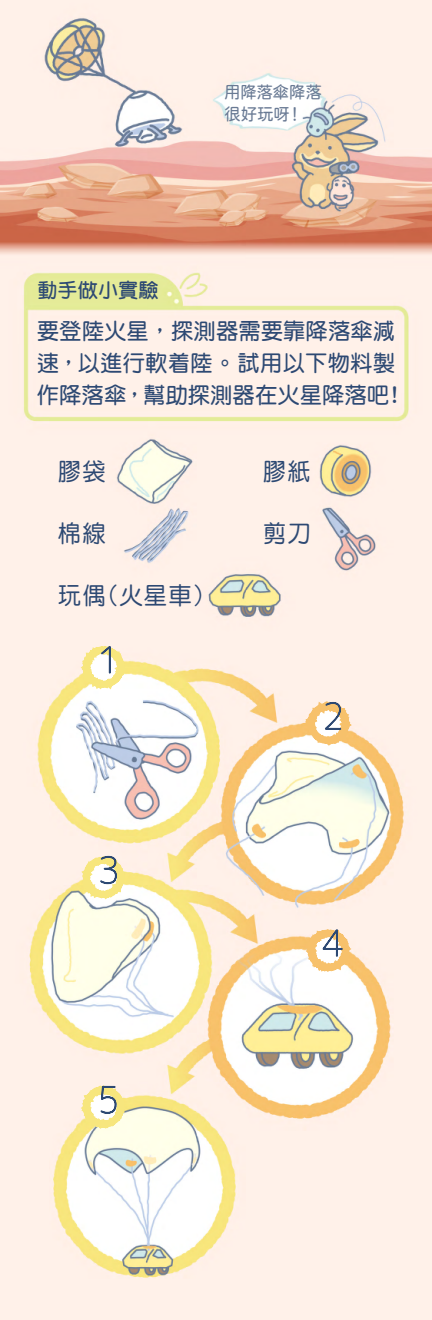
<style>
.page{position:relative;width:432px;height:1320px;background:#fff}
.page>*{position:absolute;margin:0;border:0;box-sizing:border-box;transform-origin:0 0}
.t1{font:24px "DF Yuan HK W5";letter-spacing:.05em;color:#2d4973}
.t2{font:22.4px/32px "DF Yuan HK W7";letter-spacing:.03em;color:#2d4973}
.t3{font:600 20.8px "M Yuen HK";letter-spacing:.005em;color:#2d4973}
.t4{font:17.2px/22px "jf openhuninn 2.0";letter-spacing:-.02em;color:#697a94}
</style>
<div class="page">
<img style="left:0;top:0;width:432px;height:1320px">
<svg style="left:78px;top:642px;width:51px;height:50px"></svg>
<svg style="left:303px;top:698px;width:51px;height:50px"></svg>
<svg style="left:78px;top:852px;width:51px;height:50px"></svg>
<svg style="left:304px;top:925px;width:49px;height:50px"></svg>
<svg style="left:79px;top:1082px;width:50px;height:50px"></svg>
<p class="t4" style="left:224px;top:81px;width:100px">用降落傘降落很好玩呀！</p>
<p class="t3" style="left:37px;top:280px;width:123px">動手做小實驗</p>
<p class="t2" style="left:37px;top:315px;width:370px">要登陸火星，探測器需要靠降落傘減速，以進行軟着陸。試用以下物料製作降落傘，幫助探測器在火星降落吧！</p>
<p class="t1" style="left:58px;top:458px;width:49px">膠袋</p>
<p class="t1" style="left:263px;top:458px;width:49px">膠紙</p>
<p class="t1" style="left:58px;top:520px;width:49px">棉線</p>
<p class="t1" style="left:263px;top:520px;width:49px">剪刀</p>
<p class="t1" style="left:58px;top:582px;width:146px">玩偶(火星車)</p>
</div>
